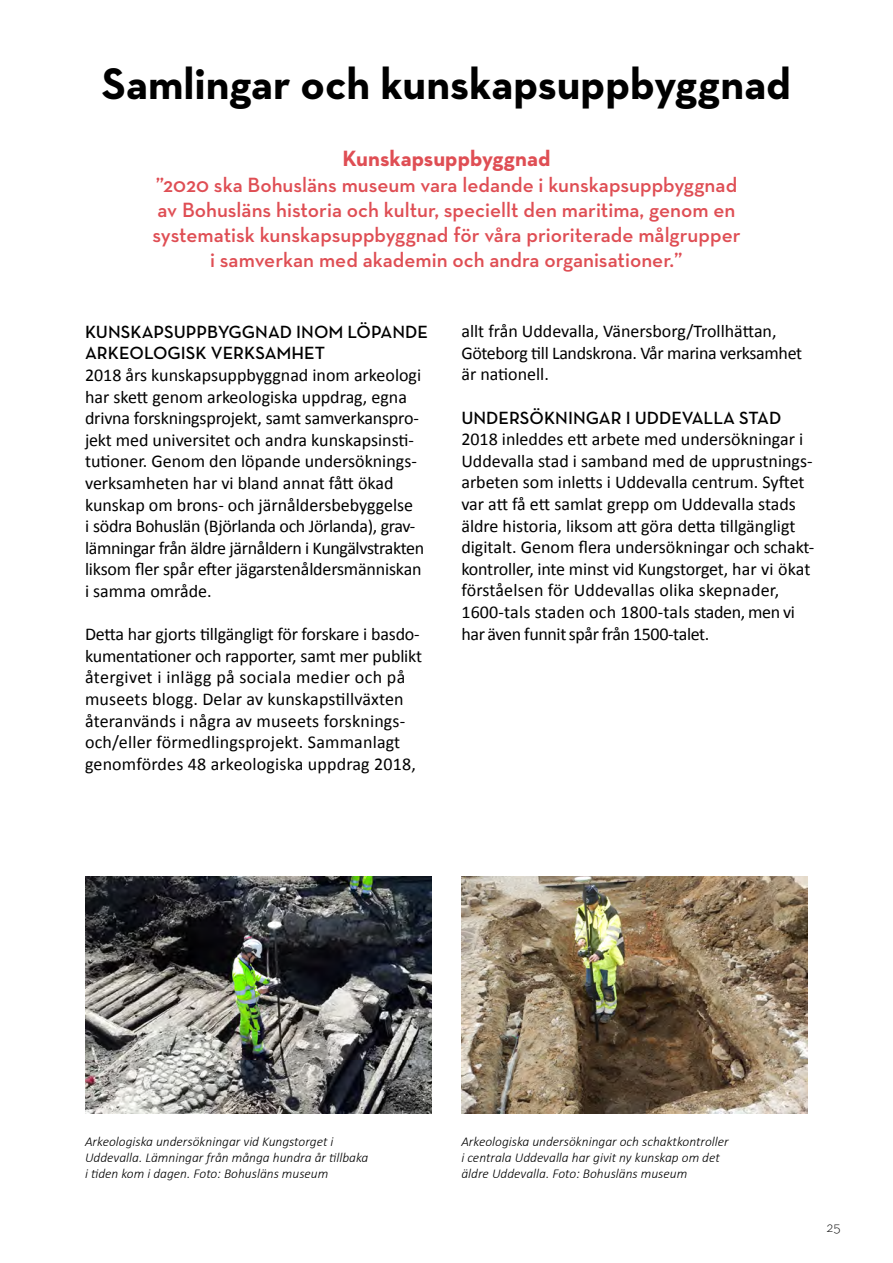
<style>
.page{position:relative;width:893px;height:1263px;background:#fff}
.page>*{position:absolute;margin:0;border:0;box-sizing:border-box;transform-origin:0 0}
.t1{font:700 45px "Neutraface Text";color:#000}
.t2{font:700 22.5px "Neutraface Text";color:#df4e54}
.t3{font:600 21px/25.2px "Neutraface Text";color:#df4e54;text-align:center}
.t4{font:18px/21.6px "Calibri";color:#000}
.t5{font:18px/21.6px "Calibri";letter-spacing:-.02em;color:#000}
.t6{font:600 18px/21.6px "Neutraface Text";color:#000}
.t7{font:300 15px "Neutraface Text";color:#000}
.t8{font:italic 300 13.5px/16.2px "Calibri";color:#000}
</style>
<div class="page">
<img style="left:461px;top:876px;width:346px;height:237px">
<img style="left:85px;top:876px;width:346px;height:238px">
<h1 class="t1" style="left:102px;top:54px;width:691px">Samlingar och kunskapsuppbyggnad</h1>
<p class="t2" style="left:342px;top:144px;width:210px">Kunskapsuppbyggnad</p>
<p class="t3" style="left:152px;top:172px;width:590px">”2020 ska Bohusläns museum vara ledande i kunskapsuppbyggnad av Bohusläns historia och kultur, speciellt den maritima, genom en systematisk kunskapsuppbyggnad för våra prioriterade målgrupper i samverkan med akademin och andra organisationer.”</p>
<p class="t6" style="left:85px;top:321px;width:344px">KUNSKAPSUPPBYGGNAD INOM LÖPANDE<br>ARKEOLOGISK VERKSAMHET</p>
<p class="t4" style="left:85px;top:364px;width:341px">2018 års kunskapsuppbyggnad inom arkeologi har skett genom arkeologiska uppdrag, egna drivna forskningsprojekt, samt samverkanspro&shy;jekt med universitet och andra kunskapsinsti&shy;tutioner. Genom den löpande undersöknings&shy;verksamheten har vi bland annat fått ökad kunskap om brons- och järnåldersbebyggelse<br>i södra Bohuslän (Björlanda och Jörlanda), grav&shy;lämningar från äldre järnåldern i Kungälvstrakten liksom fler spår efter jägarstenåldersmänniskan i samma område.</p>
<p class="t4" style="left:85px;top:623px;width:339px">Detta har gjorts tillgängligt för forskare i basdo&shy;kumentationer och rapporter, samt mer publikt återgivet i inlägg på sociala medier och på museets blogg. Delar av kunskapstillväxten återanvänds i några av museets forsknings&shy;och/eller förmedlingsprojekt. Sammanlagt genomfördes 48 arkeologiska uppdrag 2018,</p>
<p class="t5" style="left:461px;top:320px;width:342px">allt från Uddevalla, Vänersborg/Trollhättan,<br>Göteborg till Landskrona. Vår marina verksamhet är nationell.</p>
<p class="t6" style="left:461px;top:406px;width:321px">UNDERSÖKNINGAR I UDDEVALLA STAD</p>
<p class="t4" style="left:461px;top:428px;width:354px">2018 inleddes ett arbete med undersökningar i Uddevalla stad i samband med de upprustnings&shy;arbeten som inletts i Uddevalla centrum. Syftet var att få ett samlat grepp om Uddevalla stads äldre historia, liksom att göra detta tillgängligt digitalt. Genom flera undersökningar och schakt&shy;kontroller, inte minst vid Kungstorget, har vi ökat förståelsen för Uddevallas olika skepnader, 1600-tals staden och 1800-tals staden,men vi har även funnitspår från 1500-talet.</p>
<p class="t8" style="left:85px;top:1133px;width:285px">Arkeologiska undersökningar vid Kungstorget i<br>Uddevalla. Lämningar från många hundra år tillbaka i tiden kom i dagen. Foto: Bohusläns museum</p>
<p class="t8" style="left:461px;top:1133px;width:269px">Arkeologiska undersökningar och schaktkontroller i centrala Uddevalla har givit ny kunskap om det äldre Uddevalla. Foto: Bohusläns museum</p>
<p class="t7" style="left:826px;top:1217px;width:16px">25</p>
</div>
